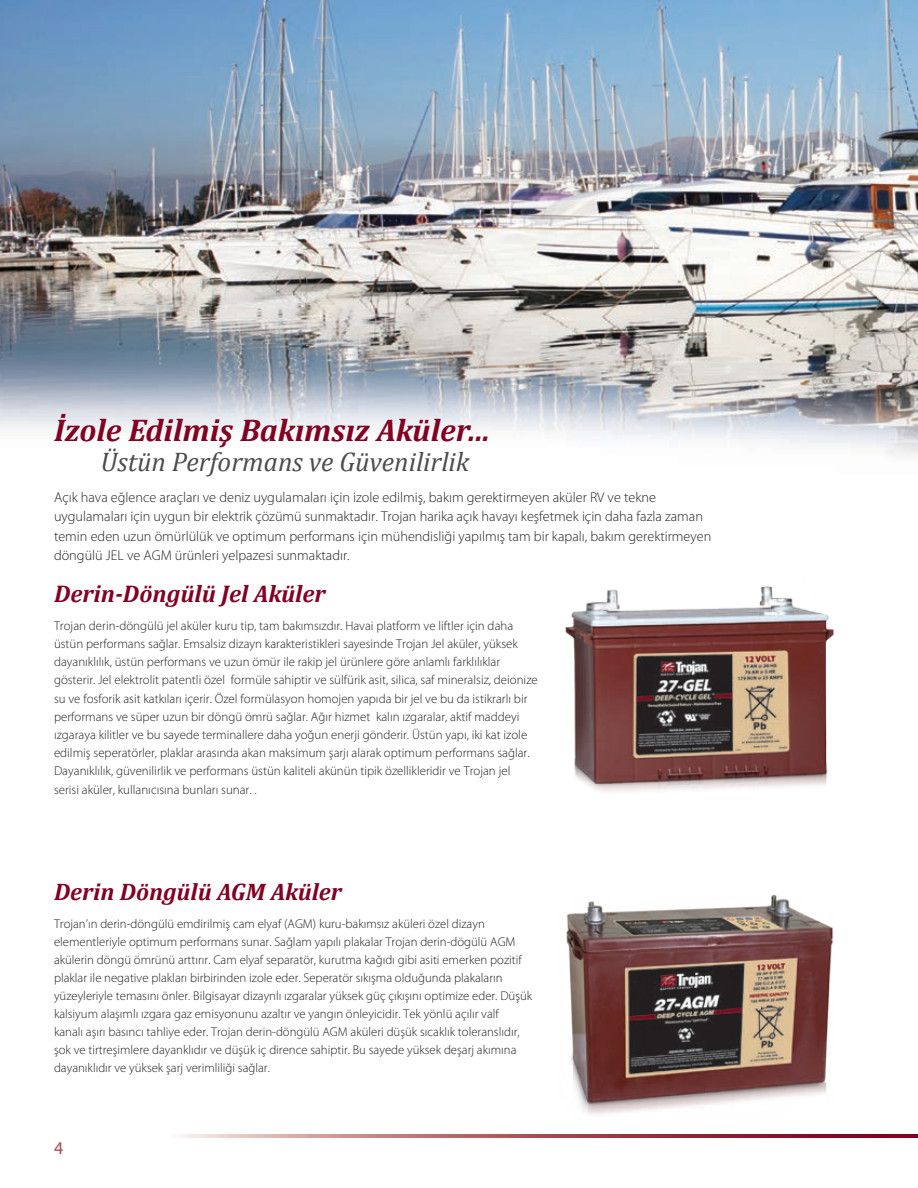
<style>
.page{position:relative;width:918px;height:1188px;background:#fff}
.page>*{position:absolute;margin:0;border:0;box-sizing:border-box;transform-origin:0 0}
.t1{font:italic 700 31.5px "Cambria";color:#820123}
.t2{font:italic 27px "Cambria";color:#4b4c4d}
.t3{font:italic 700 24.3px "Cambria";color:#820123}
.t4{font:italic 700 24px "Cambria";color:#820123}
.t5{font:18px "Myriad Pro";color:#a3494f}
.t6{font:300 14.25px/19.5px "Myriad Pro";color:#231f20}
.t7{font:300 12.9px/18.1px "Myriad Pro";color:#231f20}
.t8{font:300 12.75px/18px "Myriad Pro";color:#231f20}
</style>
<div class="page">
<img style="left:0;top:0;width:918px;height:431px">
<img style="left:437px;top:389px;width:481px;height:332px">
<img style="left:437px;top:721px;width:481px;height:417px">
<svg style="left:180px;top:1134px;width:737px;height:3px"></svg>
<h1 class="t1" style="left:54px;top:408px;width:437px">İzole Edilmiş Bakımsız Aküler...</h1>
<h2 class="t2" style="left:100px;top:443px;width:370px">Üstün Performans ve Güvenilirlik</h2>
<p class="t6" style="left:54px;top:487px;width:659px">Açık hava eğlence araçları ve deniz uygulamaları için izole edilmiş, bakım gerektirmeyen aküler RV ve tekne uygulamaları için uygun bir elektrik çözümü sunmaktadır. Trojan harika açık havayı keşfetmek için daha fazla zaman temin eden uzun ömürlülük ve optimum performans için mühendisliği yapılmış tam bir kapalı, bakım gerektirmeyen döngülü JEL ve AGM ürünleri yelpazesi sunmaktadır.</p>
<h3 class="t3" style="left:54px;top:577px;width:273px">Derin-Döngülü Jel Aküler</h3>
<p class="t7" style="left:54px;top:616px;width:485px">Trojan derin-döngülü jel aküler kuru tip, tam bakımsızdır. Havai platform ve liftler için daha üstün performans sağlar. Emsalsiz dizayn karakteristikleri sayesinde Trojan Jel aküler, yüksek dayanıklılık, üstün performans ve uzun ömür ile rakip jel ürünlere göre anlamlı farklılıklar gösterir. Jel elektrolit patentli özel formüle sahiptir ve sülfürik asit, silica, saf mineralsiz, deionize su ve fosforik asit katkıları içerir. Özel formülasyon homojen yapıda bir jel ve bu da istikrarlı bir performans ve süper uzun bir döngü ömrü sağlar. Ağır hizmet kalın ızgaralar, aktif maddeyi ızgaraya kilitler ve bu sayede terminallere daha yoğun enerji gönderir. Üstün yapı, iki kat izole edilmiş seperatörler, plaklar arasında akan maksimum şarjı alarak optimum performans sağlar.<br>Dayanıklılık, güvenilirlik ve performans üstün kaliteli akünün tipik özellikleridir ve Trojan jel serisi aküler, kullanıcısına bunları sunar. .</p>
<h3 class="t4" style="left:54px;top:875px;width:289px">Derin Döngülü AGM Aküler</h3>
<p class="t8" style="left:54px;top:915px;width:480px">Trojan’ın derin-döngülü emdirilmiş cam elyaf (AGM) kuru-bakımsız aküleri özel dizayn elementleriyle optimum performans sunar. Sağlam yapılı plakalar Trojan derin-dögülü AGM akülerin döngü ömrünü arttırır. Cam elyaf separatör, kurutma kağıdı gibi asiti emerken pozitif plaklar ile negative plakları birbirinden izole eder. Seperatör sıkışma olduğunda plakaların yüzeyleriyle temasını önler. Bilgisayar dizaynlı ızgaralar yüksek güç çıkışını optimize eder. Düşük kalsiyum alaşımlı ızgara gaz emisyonunu azaltır ve yangın önleyicidir. Tek yönlü açılır valf<br>kanalı aşırı basıncı tahliye eder. Trojan derin-döngülü AGM aküleri düşük sıcaklık toleranslıdır, şok ve tirtreşimlere dayanklıdır ve düşük iç dirence sahiptir. Bu sayede yüksek deşarj akımına dayanıklıdır ve yüksek şarj verimliliği sağlar.</p>
<h3 class="t5" style="left:54px;top:1137px;width:11px">4</h3>
</div>
